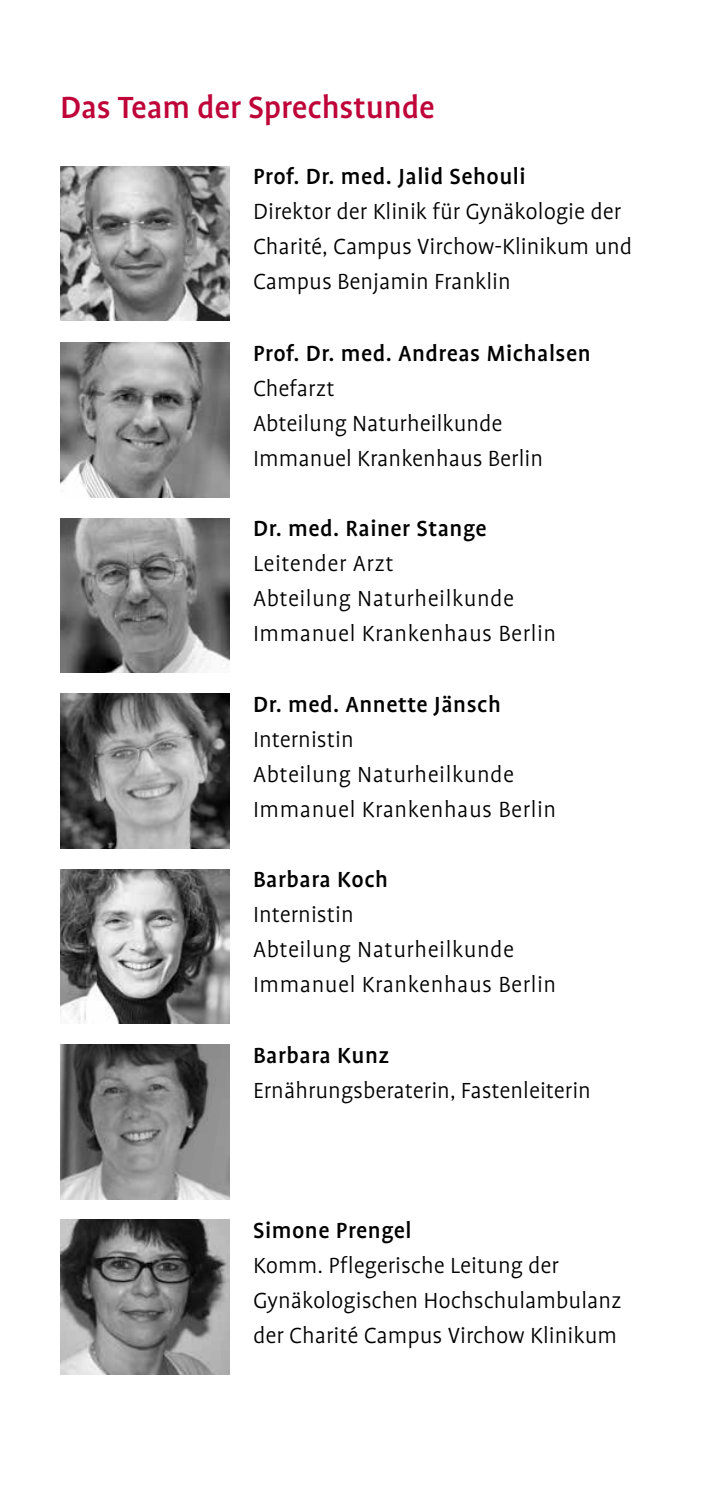
<style>
.page{position:relative;width:709px;height:1489px;background:#fff}
.page>*{position:absolute;margin:0;border:0;box-sizing:border-box;transform-origin:0 0}
.t1{font:500 35px "Profile OT";letter-spacing:-.005em;color:#be0438}
.t2{font:300 25px/35px "Profile OT";color:#000}
.t3{font:300 25px/35px "Profile OT";letter-spacing:.02em;color:#000}
.t4{font:500 25px "Profile OT";letter-spacing:.02em;color:#000}
</style>
<div class="page">
<img style="left:60px;top:1044px;width:170px;height:154px">
<img style="left:60px;top:343px;width:170px;height:154px">
<img style="left:60px;top:518px;width:170px;height:154px">
<img style="left:60px;top:693px;width:170px;height:155px">
<img style="left:60px;top:869px;width:170px;height:154px">
<img style="left:60px;top:1219px;width:170px;height:154px">
<img style="left:60px;top:166px;width:170px;height:155px">
<h1 class="t1" style="left:60px;top:87px;width:376px">Das Team der Sprechstunde</h1>
<p class="t4" style="left:253px;top:162px;width:274px">Prof. Dr. med. Jalid Sehouli</p>
<p class="t2" style="left:253px;top:194px;width:381px">Direktor der Klinik für Gynäkologie der<br>Charité, Campus Virchow-Klinikum und<br>Campus Benjamin Franklin</p>
<p class="t4" style="left:253px;top:339px;width:339px">Prof. Dr. med. Andreas Michalsen</p>
<p class="t2" style="left:253px;top:371px;width:291px">Chefarzt<br>Abteilung Naturheilkunde<br>Immanuel Krankenhaus Berlin</p>
<p class="t4" style="left:253px;top:514px;width:235px">Dr. med. Rainer Stange</p>
<p class="t3" style="left:253px;top:546px;width:305px">Leitender Arzt<br>Abteilung Naturheilkunde<br>Immanuel Krankenhaus Berlin</p>
<p class="t4" style="left:253px;top:689px;width:249px">Dr. med. Annette Jänsch</p>
<p class="t3" style="left:253px;top:722px;width:305px">Internistin<br>Abteilung Naturheilkunde<br>Immanuel Krankenhaus Berlin</p>
<p class="t4" style="left:253px;top:865px;width:136px">Barbara Koch</p>
<p class="t3" style="left:253px;top:897px;width:305px">Internistin<br>Abteilung Naturheilkunde<br>Immanuel Krankenhaus Berlin</p>
<p class="t4" style="left:253px;top:1040px;width:138px">Barbara Kunz</p>
<p class="t2" style="left:253px;top:1072px;width:339px">Ernährungsberaterin, Fastenleiterin</p>
<p class="t4" style="left:253px;top:1216px;width:160px">Simone Prengel</p>
<p class="t2" style="left:253px;top:1248px;width:370px">Komm. Pflegerische Leitung der<br>Gynäkologischen Hochschulambulanz der Charité Campus Virchow Klinikum</p>
</div>
